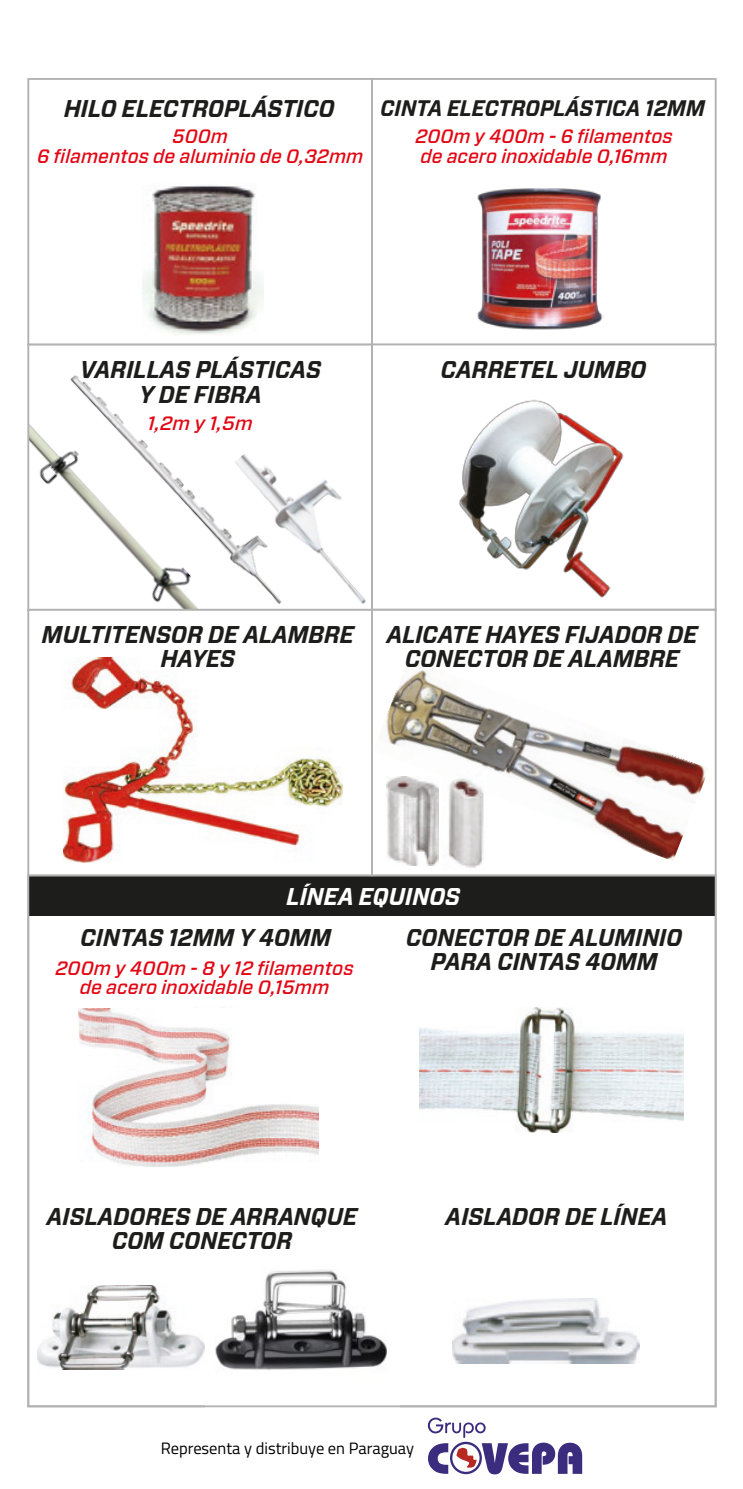
<style>
.page{position:relative;width:743px;height:1489px;background:#fff}
.page>*{position:absolute;margin:0;border:0;box-sizing:border-box;transform-origin:0 0}
.t1{font:italic 700 24.25px/24.2px "Forza";color:#1d1d1b;text-align:center;scale:.93 1}
.t2{font:italic 700 24.25px "Forza";color:#fff;scale:.93 1}
.t3{font:italic 700 22.5px "Forza";color:#1d1d1b;scale:.91 1}
.t4{font:italic 500 19.5px/19.5px "Forza";color:#e30613;text-align:center}
.t5{font:16.5px "Titillium";color:#000}
</style>
<div class="page">
<img style="left:30px;top:425px;width:37px;height:60px">
<div style="left:371px;top:78px;width:345px;height:267px;border:2px solid #b3b2b2"></div>
<div style="left:27px;top:78px;width:346px;height:267px;border:2px solid #b3b2b2"></div>
<svg style="left:27px;top:873px;width:690px;height:534px"></svg>
<img style="left:477px;top:188px;width:126px;height:142px">
<img style="left:67px;top:375px;width:160px;height:232px">
<img style="left:227px;top:426px;width:178px;height:183px">
<img style="left:459px;top:400px;width:165px;height:198px">
<div style="left:371px;top:609px;width:345px;height:267px;border:2px solid #b3b2b2"></div>
<div style="left:27px;top:609px;width:346px;height:267px;border:2px solid #b3b2b2"></div>
<img style="left:373px;top:658px;width:333px;height:203px">
<img style="left:63px;top:657px;width:279px;height:205px">
<img style="left:443px;top:771px;width:44px;height:97px">
<img style="left:386px;top:776px;width:52px;height:89px">
<img style="left:420px;top:1007px;width:263px;height:125px">
<img style="left:38px;top:1285px;width:167px;height:84px">
<img style="left:452px;top:1298px;width:188px;height:65px">
<img style="left:142px;top:185px;width:121px;height:149px">
<img style="left:79px;top:1008px;width:239px;height:158px">
<svg style="left:428px;top:1417px;width:154px;height:57px"></svg>
<p class="t1" style="left:64px;top:97px;width:293px">HILO ELECTROPLÁSTICO</p>
<p class="t3" style="left:380px;top:93px;width:359px">CINTA ELECTROPLÁSTICA 12MM</p>
<p class="t4" style="left:37px;top:127px;width:328px">500m<br>6 filamentos de aluminio de 0,32mm</p>
<p class="t4" style="left:415px;top:127px;width:259px;text-align:left">200m y 400m - 6 filamentos de acero inoxidable 0,16mm</p>
<p class="t1" style="left:80px;top:358px;width:261px">VARILLAS PLÁSTICAS<br>Y DE FIBRA</p>
<p class="t1" style="left:441px;top:358px;width:223px">CARRETEL JUMBO</p>
<p class="t4" style="left:147px;top:414px;width:107px">1,2m y 1,5m</p>
<p class="t1" style="left:42px;top:622px;width:339px">MULTITENSOR DE ALAMBRE<br>HAYES</p>
<p class="t1" style="left:387px;top:622px;width:338px">ALICATE HAYES FIJADOR DE<br>CONECTOR DE ALAMBRE</p>
<p class="t2" style="left:287px;top:880px;width:188px">LÍNEA EQUINOS</p>
<p class="t1" style="left:81px;top:925px;width:272px">CINTAS 12MM Y 40MM</p>
<p class="t1" style="left:406px;top:925px;width:299px">CONECTOR DE ALUMINIO<br>PARA CINTAS 40MM</p>
<p class="t4" style="left:55px;top:958px;width:300px">200m y 400m - 8 y 12 filamentos de acero inoxidable 0,15mm</p>
<p class="t1" style="left:47px;top:1204px;width:337px">AISLADORES DE ARRANQUE<br>COM CONECTOR</p>
<p class="t1" style="left:446px;top:1204px;width:241px">AISLADOR DE LÍNEA</p>
<p class="t5" style="left:161px;top:1436px;width:255px">Representa y distribuye en Paraguay</p>
</div>
